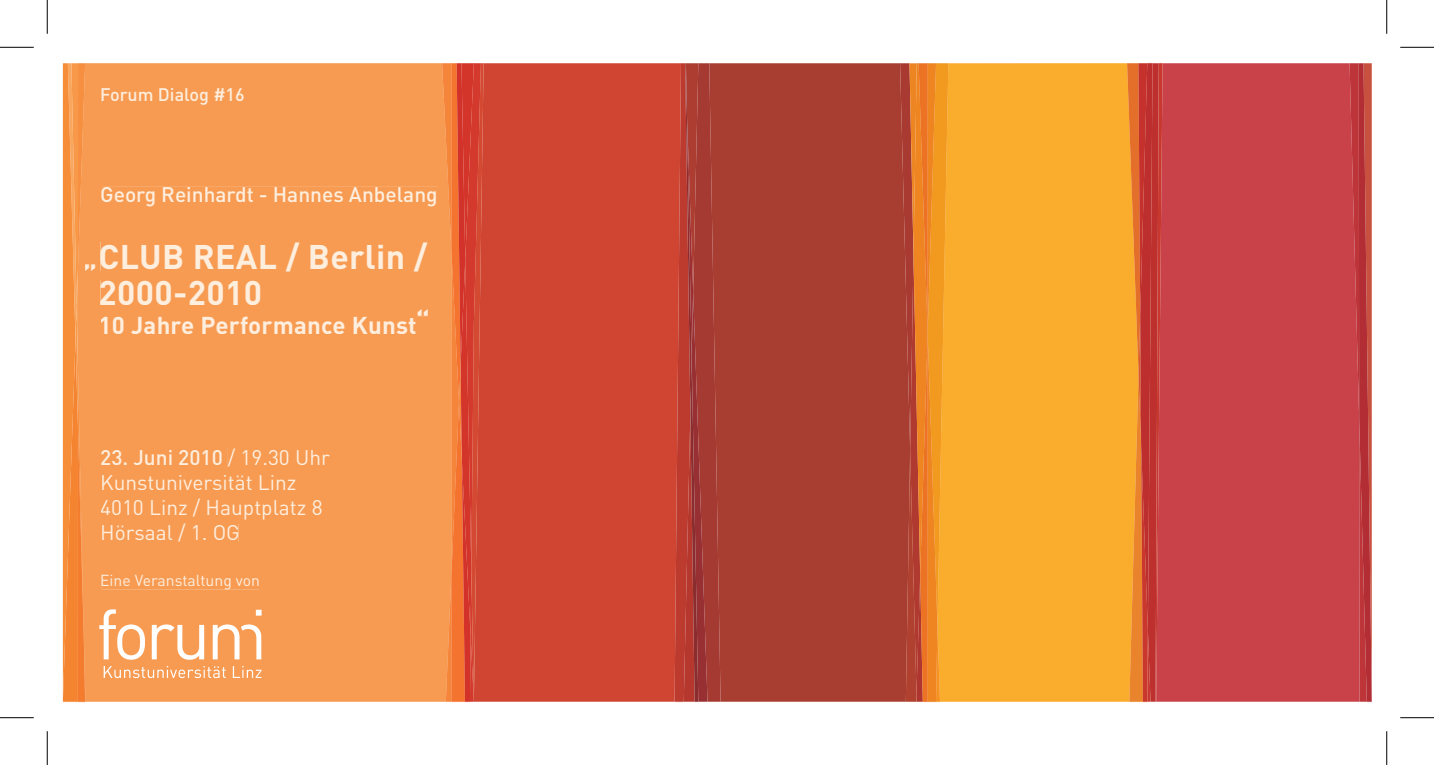
<style>
.page{position:relative;width:1434px;height:765px;background:#fff}
.page>*{position:absolute;margin:0;border:0;box-sizing:border-box;transform-origin:0 0}
.t1{font:700 33.75px/36px "DIN";letter-spacing:.01em;color:#feeede}
.t2{font:700 29.25px "DIN";color:#feeede}
.t3{font:700 24.07px "DIN";letter-spacing:.01em;color:#feeede}
.t4{font:20.93px/25.2px "DIN";color:#feeede}
.t5{font:500 20.93px "DIN";color:#feeede}
.t6{font:500 18px "DIN";color:#feeede}
.t7{font:15.75px "DIN";color:#feeede}
.s1{font-weight:500}
</style>
<div class="page">
<div style="left:484px;top:63px;width:191px;height:638px;background:#cf4532"></div>
<div style="left:721px;top:63px;width:179px;height:638px;background:#a83e31"></div>
<div style="left:948px;top:63px;width:179px;height:638px;background:#faac2d"></div>
<div style="left:1163px;top:63px;width:186px;height:638px;background:#c94149"></div>
<div style="left:86px;top:63px;width:356px;height:638px;background:#f79b52"></div>
<svg style="left:1127px;top:63px;width:36px;height:638px;background:#d35b34"></svg>
<svg style="left:675px;top:63px;width:46px;height:638px;background:#ad3d34"></svg>
<svg style="left:1349px;top:63px;width:23px;height:638px;background:#c14143"></svg>
<svg style="left:900px;top:63px;width:48px;height:638px;background:#da762b"></svg>
<svg style="left:442px;top:63px;width:42px;height:638px;background:#e4663b"></svg>
<svg style="left:63px;top:63px;width:23px;height:638px;background:#f69142"></svg>
<img style="left:98px;top:607px;width:166px;height:73px">
<div style="left:102px;top:574px;width:157px;height:15px;background:#f79b52"></div>
<div style="left:102px;top:88px;width:142px;height:17px;background:#f79b52"></div>
<div style="left:102px;top:187px;width:336px;height:19px;background:#f79b52"></div>
<div style="left:102px;top:449px;width:121px;height:15px;background:#f79b52"></div>
<div style="left:228px;top:448px;width:102px;height:18px;background:#f79b52"></div>
<div style="left:102px;top:474px;width:193px;height:15px;background:#f79b52"></div>
<div style="left:101px;top:498px;width:222px;height:21px;background:#f79b52"></div>
<div style="left:102px;top:523px;width:136px;height:18px;background:#f79b52"></div>
<div style="left:101px;top:242px;width:326px;height:29px;background:#f79b52"></div>
<div style="left:101px;top:280px;width:159px;height:24px;background:#f79b52"></div>
<div style="left:101px;top:316px;width:315px;height:18px;background:#f79b52"></div>
<div style="left:85px;top:264px;width:10px;height:6px;background:#f79b52"></div>
<div style="left:418px;top:309px;width:10px;height:7px;background:#f79b52"></div>
<hr style="left:0;top:47px;width:34px;height:1px;background:#000">
<hr style="left:1400px;top:47px;width:34px;height:1px;background:#000">
<hr style="left:0;top:717px;width:34px;height:1px;background:#000">
<hr style="left:1400px;top:717px;width:34px;height:1px;background:#000">
<hr style="left:47px;top:0;width:1px;height:34px;background:#000">
<hr style="left:47px;top:730px;width:1px;height:34px;background:#000">
<hr style="left:1386px;top:0;width:1px;height:34px;background:#000">
<hr style="left:1386px;top:730px;width:1px;height:34px;background:#000">
<p class="t6" style="left:100px;top:83px;width:146px">Forum Dialog #16</p>
<p class="t5" style="left:100px;top:181px;width:339px">Georg Reinhardt - Hannes Anbelang</p>
<h1 class="t1" style="left:99px;top:237px;width:330px">CLUB REAL / Berlin /<br>2000-2010</h1>
<p class="t3" style="left:99px;top:309px;width:320px">10 Jahre Performance Kunst</p>
<h2 class="t2" style="left:83px;top:238px;width:16px">„</h2>
<h2 class="t2" style="left:416px;top:303px;width:16px">“</h2>
<p class="t4" style="left:100px;top:444px;width:231px"><span class="s1">23. Juni 2010</span> / 19.30 Uhr<br>Kunstuniversität Linz<br>4010 Linz / Hauptplatz 8<br>Hörsaal / 1. OG</p>
<p class="t7" style="left:100px;top:570px;width:161px">Eine Veranstaltung von</p>
</div>
